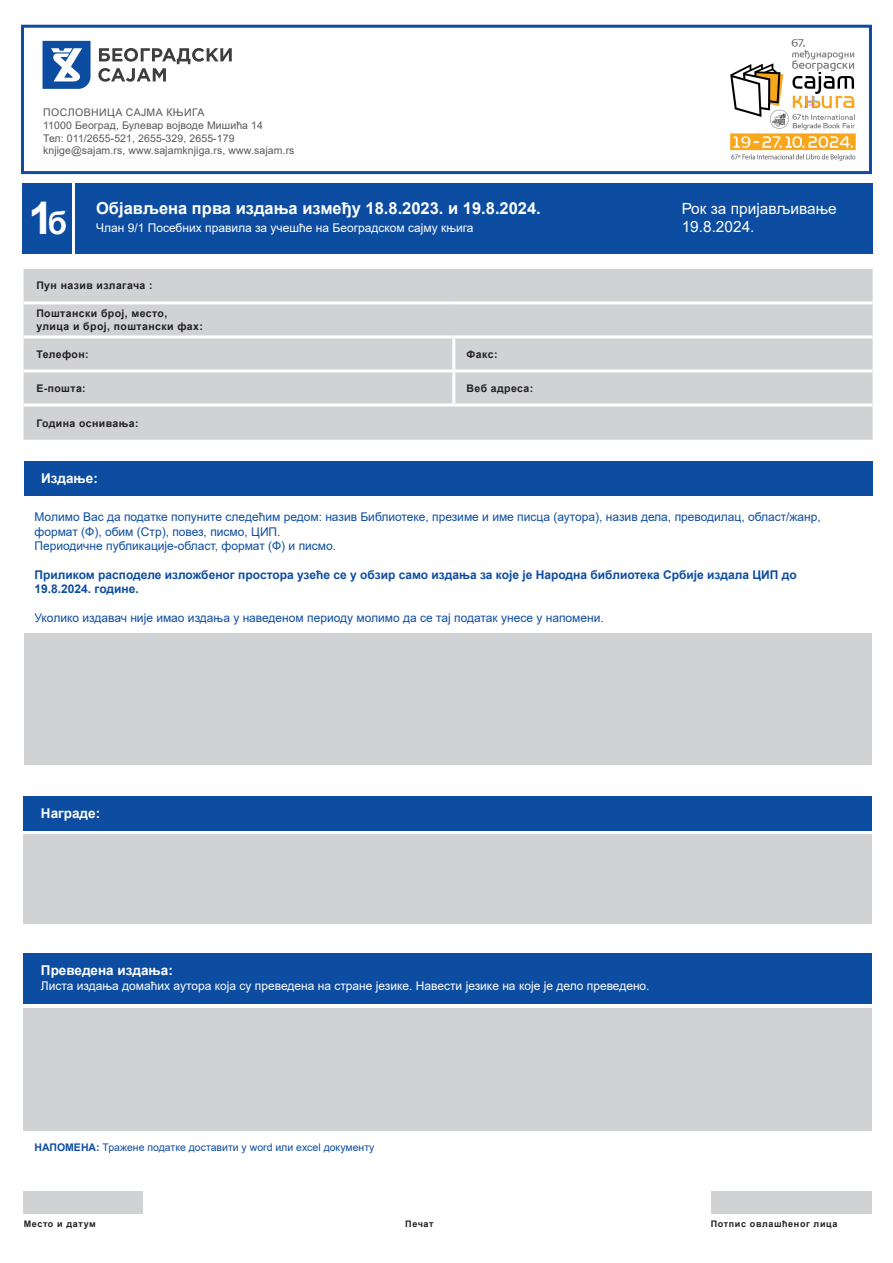
<style>
.page{position:relative;width:893px;height:1263px;background:#fff}
.page>*{position:absolute;margin:0;border:0;box-sizing:border-box;transform-origin:0 0}
.Paragraph_Style_1{font:700 45px "Arial";color:#fff}
.t1{font:700 16.5px "Arial";color:#fff}
.t2{font:15.45px "Arial";color:#fff}
.t3{font:700 13.5px "Arial";color:#fff}
.t4{font:12px/14.4px "Arial";color:#0d4da1}
.t5{font:12px "Arial";color:#fff}
.t6{font:700 12px/14.4px "Arial";color:#0d4da1}
.t7{font:10.5px "Arial";letter-spacing:.01em;color:#57585a}
.t8{font:700 10.5px "Arial";letter-spacing:.04em;color:#231f20}
.t9{font:10.5px "Arial";color:#0d4da1}
.t10{font:10.5px "Arial";letter-spacing:.045em;color:#57585a}
.t11{font:700 9px "Arial";letter-spacing:.07em;color:#231f20}
.s1{font-size:31.5px}
.s2{font-weight:700}
</style>
<div class="page">
<div style="left:21px;top:25px;width:851px;height:149px;border:3px solid #0d4da1"></div>
<svg style="left:98px;top:48px;width:134px;height:34px"></svg>
<svg style="left:43px;top:41px;width:48px;height:48px"></svg>
<img style="left:730px;top:39px;width:126px;height:122px">
<div style="left:75px;top:183px;width:798px;height:71px;background:#0d4da1"></div>
<div style="left:22px;top:183px;width:50px;height:71px;background:#0d4da1"></div>
<div style="left:24px;top:269px;width:849px;height:171px;background:#d1d2d4"></div>
<hr style="left:24px;top:301px;width:430px;height:3px;background:#fff">
<hr style="left:454px;top:301px;width:419px;height:3px;background:#fff">
<hr style="left:24px;top:335px;width:430px;height:3px;background:#fff">
<hr style="left:454px;top:335px;width:419px;height:3px;background:#fff">
<hr style="left:452px;top:338px;width:3px;height:31px;background:#fff">
<hr style="left:24px;top:369px;width:430px;height:3px;background:#fff">
<hr style="left:454px;top:369px;width:419px;height:3px;background:#fff">
<hr style="left:452px;top:372px;width:3px;height:31px;background:#fff">
<hr style="left:24px;top:403px;width:430px;height:3px;background:#fff">
<hr style="left:454px;top:403px;width:419px;height:3px;background:#fff">
<div style="left:24px;top:633px;width:847px;height:131px;background:#d1d2d4"></div>
<div style="left:24px;top:796px;width:848px;height:35px;background:#0d4da1"></div>
<div style="left:24px;top:461px;width:848px;height:35px;background:#0d4da1"></div>
<div style="left:24px;top:954px;width:848px;height:50px;background:#0d4da1"></div>
<div style="left:24px;top:835px;width:848px;height:89px;background:#d1d2d4"></div>
<div style="left:24px;top:1008px;width:848px;height:123px;background:#d1d2d4"></div>
<div style="left:24px;top:1191px;width:119px;height:23px;background:#d1d2d4"></div>
<div style="left:711px;top:1191px;width:161px;height:23px;background:#d1d2d4"></div>
<p class="t10" style="left:43px;top:106px;width:163px">ПОСЛОВНИЦА САЈМА КЊИГА</p>
<p class="t7" style="left:43px;top:118px;width:221px">11000 Београд, Булевар војводе Мишића 14</p>
<p class="t7" style="left:43px;top:131px;width:193px">Тел: 011/2655-521, 2655-329, 2655-179</p>
<p class="t7" style="left:43px;top:143px;width:253px">knjige@sajam.rs, www.sajamknjiga.rs, www.sajam.rs</p>
<p class="Paragraph_Style_1" style="left:28px;top:186px;width:41px">1<span class="s1">б</span></p>
<p class="t1" style="left:96px;top:197px;width:446px">Објављена прва издања између 18.8.2023. и 19.8.2024.</p>
<p class="t5" style="left:96px;top:219px;width:379px">Члан 9/1 Посебних правила за учешће на Београдском сајму књига</p>
<p class="t8" style="left:36px;top:278px;width:118px">Пун назив излагача :</p>
<p class="t8" style="left:36px;top:306px;width:133px">Поштански број, место,</p>
<p class="t8" style="left:36px;top:319px;width:168px">улица и број, поштански фах:</p>
<p class="t8" style="left:36px;top:347px;width:54px">Телефон:</p>
<p class="t8" style="left:467px;top:347px;width:32px">Факс:</p>
<p class="t8" style="left:36px;top:381px;width:51px">Е-пошта:</p>
<p class="t8" style="left:467px;top:381px;width:68px">Веб адреса:</p>
<p class="t8" style="left:36px;top:416px;width:104px">Година оснивања:</p>
<p class="t3" style="left:41px;top:468px;width:58px">Издање:</p>
<p class="t2" style="left:682px;top:198px;width:157px">Рок за пријављивање</p>
<p class="t2" style="left:682px;top:216px;width:74px">19.8.2024.</p>
<p class="t4" style="left:34px;top:510px;width:788px">Молимо Вас да податке попуните следећим редом: назив Библиотеке, презиме и име писца (аутора), назив дела, преводилац, област/жанр, формат (Ф), обим (Стр), повез, писмо, ЦИП.</p>
<p class="t4" style="left:34px;top:539px;width:303px">Периодичне публикације-област, формат (Ф) и писмо.</p>
<p class="t6" style="left:34px;top:568px;width:764px">Приликом расподеле изложбеног простора узеће се у обзир само издања за које је Народна библиотека Србије издала ЦИП до<br>19.8.2024. године.</p>
<p class="t4" style="left:34px;top:611px;width:571px">Уколико издавач није имао издања у наведеном периоду молимо да се тај податак унесе у напомени.</p>
<p class="t3" style="left:41px;top:803px;width:61px">Награде:</p>
<p class="t3" style="left:41px;top:960px;width:133px">Преведена издања:</p>
<p class="t5" style="left:41px;top:978px;width:610px">Листа издања домаћих аутора која су преведена на стране језике. Навести језике на које је дело преведено.</p>
<p class="t9" style="left:34px;top:1139px;width:341px"><span class="s2">НАПОМЕНА:</span> Тражене податке доставити у word или excel документу</p>
<p class="t11" style="left:24px;top:1217px;width:74px">Место и датум</p>
<p class="t11" style="left:405px;top:1218px;width:30px">Печат</p>
<p class="t11" style="left:711px;top:1217px;width:128px">Потпис овлашћеног лица</p>
</div>
